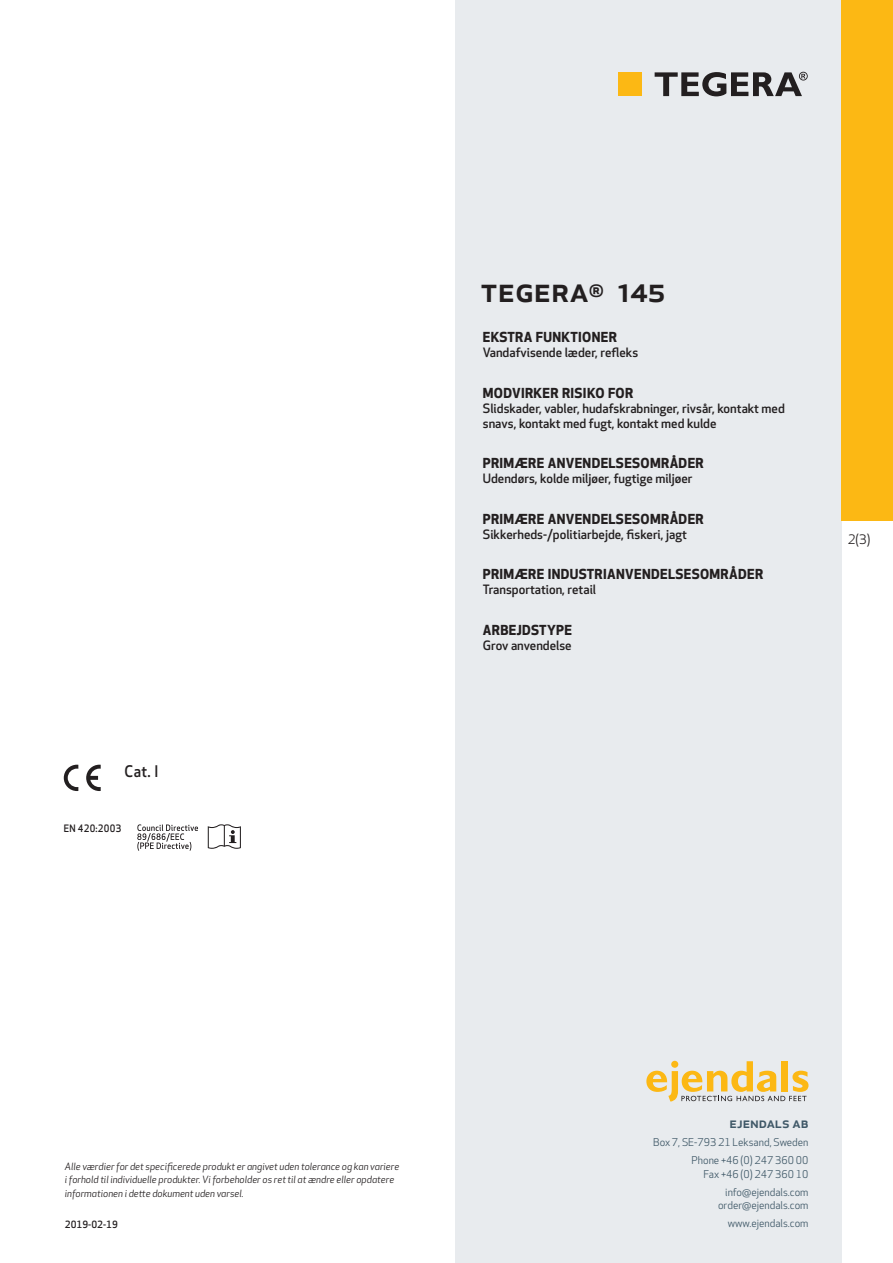
<style>
.page{position:relative;width:893px;height:1263px;background:#fff}
.page>*{position:absolute;margin:0;border:0;box-sizing:border-box;transform-origin:0 0}
.prodname{font:500 34.5px "Apex New";color:#231f20}
.Artikel{font:500 15.6px "Apex New";color:#231f20;scale:.95 1}
.t1{font:500 15px "Apex New";color:#405968}
.Funktion_body{font:700 13.5px "Apex New";letter-spacing:.025em;color:#231f20}
.t2{font:12.75px "Apex New";color:#231f20}
.Funktion_body-2{font:500 12.6px/15px "Apex New";color:#231f20}
.t3{font:10.5px/18px "Apex New";color:#405968;text-align:right}
.t4{font:500 10.05px "Apex New";letter-spacing:.025em;color:#231f20;scale:.95 1}
.t5{font:italic 9.75px/13.5px "Apex New";color:#231f20}
.Sidfot_datum{font:500 9.75px "Apex New";color:#231f20}
</style>
<div class="page">
<div style="left:455px;top:0;width:387px;height:1263px;background:#e8ebee"></div>
<svg style="left:646px;top:1061px;width:162px;height:40px"></svg>
<div style="left:842px;top:0;width:51px;height:520px;background:#fcb814"></div>
<div style="left:618px;top:72px;width:24px;height:24px;background:#fcb814"></div>
<svg style="left:655px;top:72px;width:153px;height:24px"></svg>
<svg style="left:86px;top:765px;width:15px;height:26px"></svg>
<svg style="left:64px;top:765px;width:14px;height:26px"></svg>
<svg style="left:137px;top:824px;width:61px;height:27px"></svg>
<svg style="left:208px;top:824px;width:33px;height:25px"></svg>
<p class="Artikel" style="left:125px;top:761px;width:37px">Cat. I</p>
<p class="t4" style="left:64px;top:821px;width:62px">EN 420:2003</p>
<p class="prodname" style="left:480px;top:266px;width:186px">TEGERA<sup>®</sup> 145</p>
<p class="Funktion_body" style="left:483px;top:327px;width:136px">EKSTRA FUNKTIONER</p>
<p class="Funktion_body-2" style="left:483px;top:345px;width:157px">Vandafvisende læder, refleks</p>
<p class="Funktion_body" style="left:483px;top:383px;width:152px">MODVIRKER RISIKO FOR</p>
<p class="Funktion_body-2" style="left:483px;top:400px;width:303px">Slidskader, vabler, hudafskrabninger, rivsår, kontakt med snavs, kontakt med fugt, kontakt med kulde</p>
<p class="Funktion_body" style="left:483px;top:453px;width:222px">PRIMÆRE ANVENDELSESOMRÅDER</p>
<p class="Funktion_body-2" style="left:483px;top:471px;width:211px">Udendørs, kolde miljøer, fugtige miljøer</p>
<p class="Funktion_body" style="left:483px;top:509px;width:222px">PRIMÆRE ANVENDELSESOMRÅDER</p>
<p class="Funktion_body-2" style="left:483px;top:526px;width:205px">Sikkerheds-/politiarbejde, fiskeri, jagt</p>
<p class="Funktion_body" style="left:483px;top:565px;width:282px">PRIMÆRE INDUSTRIANVENDELSESOMRÅDER</p>
<p class="Funktion_body-2" style="left:483px;top:582px;width:115px">Transportation, retail</p>
<p class="Funktion_body" style="left:483px;top:620px;width:91px">ARBEJDSTYPE</p>
<p class="Funktion_body-2" style="left:483px;top:638px;width:90px">Grov anvendelse</p>
<p class="t2" style="left:848px;top:531px;width:24px">2(3)</p>
<p class="t5" style="left:65px;top:1159px;width:336px">Alle værdier for det specificerede produkt er angivet uden tolerance og kan variere i forhold til individuelle produkter. Vi forbeholder os ret til at ændre eller opdatere informationen i dette dokument uden varsel.</p>
<p class="Sidfot_datum" style="left:65px;top:1218px;width:54px">2019-02-19</p>
<p class="t1" style="left:729px;top:1113px;width:80px">ejendals ab</p>
<p class="t3" style="left:653px;top:1133px;width:157px">Box 7, SE-793 21 Leksand, Sweden<br>Phone +46 (0) 247 360 00</p>
<p class="t3" style="left:703px;top:1165px;width:107px">Fax +46 (0) 247 360 10 info@ejendals.com</p>
<p class="t3" style="left:718px;top:1196px;width:92px">order@ejendals.com</p>
<p class="t3" style="left:728px;top:1215px;width:82px">www.ejendals.com</p>
</div>
